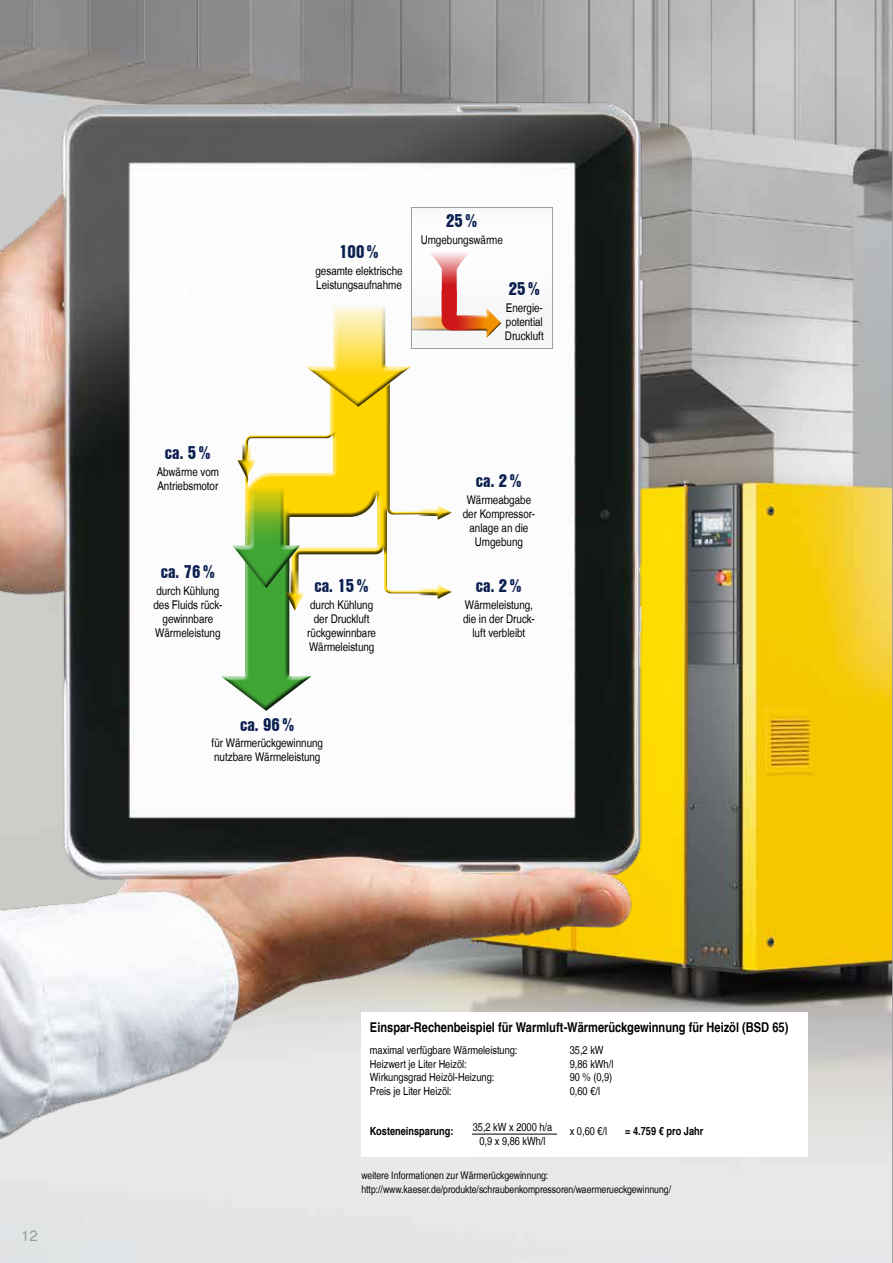
<style>
.page{position:relative;width:893px;height:1263px;background:#fff}
.page>*{position:absolute;margin:0;border:0;box-sizing:border-box;transform-origin:0 0}
.t1{font:18px "Nimbus San L Bla Con";color:#0c2050}
.t2{font:15px "Nimbus San L";color:#9c9d9d}
.t3{font:13.5px "Nimbus San L Bol Con";color:#000}
.t4{font:12px/14px "Nimbus San L Reg Con";color:#000;text-align:center}
.t5{font:11.25px/13.5px "Nimbus San L Reg Con";color:#000;text-align:center}
.t6{font:11.25px "Nimbus San L Bol Con";color:#000}
.t7{font:10.5px/13.5px "Nimbus San L Reg Con";color:#000}
</style>
<div class="page">
<svg style="left:702px;top:0;width:191px;height:1263px;background:#c7ba80"></svg>
<img style="left:0;top:0;width:702px;height:1263px">
<div style="left:218px;top:491px;width:98px;height:220px;background:#fcfcfc"></div>
<div style="left:411px;top:207px;width:141px;height:141px;background:#fafafa"></div>
<div style="left:411px;top:321px;width:91px;height:17px;background:#000;opacity:.75"></div>
<svg style="left:221px;top:190px;width:280px;height:521px"></svg>
<div style="left:411px;top:207px;width:142px;height:142px;border:1px solid #9c9d9d"></div>
<div style="left:361px;top:1012px;width:447px;height:145px;background:#fff"></div>
<hr style="left:472px;top:1134px;width:85px;height:1px;background:#000">
<p class="t2" style="left:21px;top:1226px;width:18px">12</p>
<h1 class="t1" style="left:339px;top:238px;width:41px">100 %</h1>
<p class="t4" style="left:315px;top:264px;width:89px;text-align:left">gesamte elektrische<br>Leistungsaufnahme</p>
<h1 class="t1" style="left:446px;top:207px;width:33px">25 %</h1>
<p class="t4" style="left:421px;top:233px;width:84px">Umgebungswärme</p>
<h1 class="t1" style="left:509px;top:275px;width:33px">25 %</h1>
<p class="t4" style="left:505px;top:301px;width:40px;text-align:justify">Energie&shy;potential Druckluft</p>
<h1 class="t1" style="left:165px;top:439px;width:47px">ca. 5 %</h1>
<p class="t4" style="left:157px;top:465px;width:64px;text-align:left">Abwärme vom<br>Antriebsmotor</p>
<h1 class="t1" style="left:161px;top:558px;width:56px">ca. 76 %</h1>
<p class="t4" style="left:153px;top:584px;width:70px">durch Kühlung des Fluids rück&shy;gewinnbare<br>Wärmeleistung</p>
<h1 class="t1" style="left:315px;top:572px;width:56px">ca. 15 %</h1>
<p class="t4" style="left:307px;top:598px;width:70px">durch Kühlung der Druckluft rückgewinnbare<br>Wärmeleistung</p>
<h1 class="t1" style="left:240px;top:710px;width:56px">ca. 96 %</h1>
<p class="t4" style="left:212px;top:736px;width:113px;text-align:left">für Wärmerückgewinnung nutzbare Wärmeleistung</p>
<h1 class="t1" style="left:476px;top:467px;width:47px">ca. 2 %</h1>
<p class="t4" style="left:463px;top:493px;width:74px">Wärmeabgabe der Kompressor&shy;anlage an die<br>Umgebung</p>
<h1 class="t1" style="left:476px;top:572px;width:47px">ca. 2 %</h1>
<p class="t4" style="left:463px;top:598px;width:73px">Wärmeleistung, die in der Druck&shy;luft verbleibt</p>
<p class="t3" style="left:370px;top:1019px;width:420px">Einspar-Rechenbeispiel für Warmluft-Wärmerückgewinnung für Heizöl (BSD 65)</p>
<p class="t5" style="left:370px;top:1043px;width:149px">maximal verfügbare Wärmeleistung:</p>
<p class="t5" style="left:570px;top:1043px;width:35px">35,2 kW</p>
<p class="t5" style="left:370px;top:1057px;width:98px">Heizwert je Liter Heizöl:</p>
<p class="t5" style="left:570px;top:1057px;width:45px">9,86 kWh/l</p>
<p class="t5" style="left:370px;top:1070px;width:126px">Wirkungsgrad Heizöl-Heizung:</p>
<p class="t5" style="left:570px;top:1070px;width:44px">90 % (0,9)</p>
<p class="t5" style="left:370px;top:1084px;width:83px">Preis je Liter Heizöl:</p>
<p class="t5" style="left:570px;top:1084px;width:32px">0,60 €/l</p>
<p class="t6" style="left:370px;top:1124px;width:85px">Kosteneinsparung:</p>
<p class="t5" style="left:570px;top:1124px;width:39px">x 0,60 €/l</p>
<p class="t6" style="left:625px;top:1124px;width:80px">= 4.759 € pro Jahr</p>
<p class="t5" style="left:473px;top:1121px;width:81px">35,2 kW x 2000 h/a<br>0,9 x 9,86 kWh/l</p>
<p class="t7" style="left:361px;top:1169px;width:311px">weitere Informationen zur Wärmerückgewinnung: http://www.kaeser.de/produkte/schraubenkompressoren/waermerueckgewinnung/</p>
</div>
